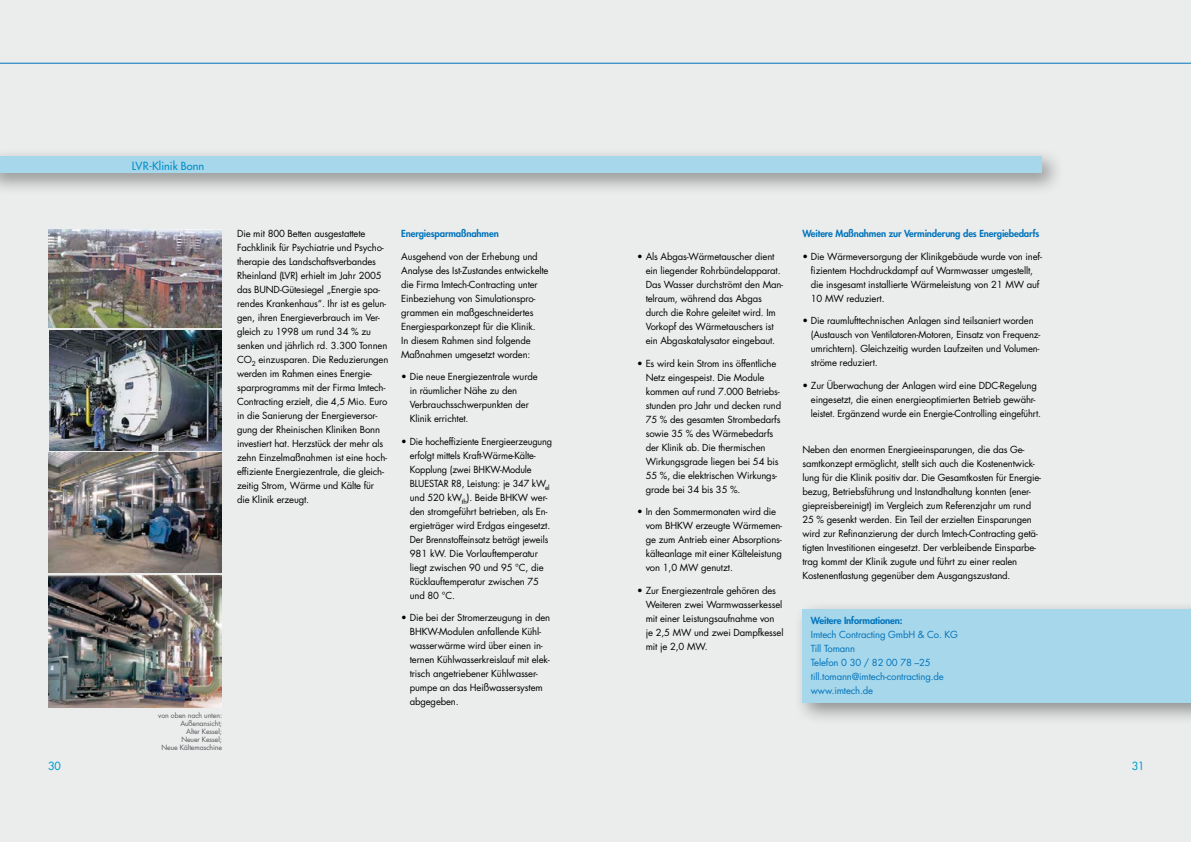
<style>
.page{position:relative;width:1191px;height:842px;background:#fff}
.page>*{position:absolute;margin:0;border:0;box-sizing:border-box;transform-origin:0 0}
.t1{font:11px "Futura";color:#008fc8}
.t2{font:11px "Futura";color:#009dcf}
.t3{font:9.5px/14px "Futura";letter-spacing:-.015em;color:#000}
.t4{font:9.5px/14px "Futura";letter-spacing:-.015em;color:#0073bb}
.t5{font:800 9.5px "Futura";letter-spacing:-.015em;color:#0073bb}
.t6{font:7px/8px "Futura";letter-spacing:-.015em;color:#57575a;text-align:right}
.s1{font-weight:800}
</style>
<div class="page">
<div style="left:0;top:0;width:595px;height:842px;background:#ebeded"></div>
<img style="left:49px;top:230px;width:172px;height:98px">
<img style="left:49px;top:330px;width:173px;height:121px">
<img style="left:49px;top:453px;width:173px;height:120px">
<img style="left:49px;top:576px;width:173px;height:131px">
<div style="left:0;top:147px;width:595px;height:54px;background:#000;opacity:.41"></div>
<div style="left:0;top:156px;width:595px;height:17px;background:#a7d7eb"></div>
<hr style="left:0;top:63px;width:595px;height:1px;background:#0073bb">
<div style="left:595px;top:0;width:596px;height:842px;background:#ebeded"></div>
<div style="left:595px;top:147px;width:475px;height:54px;background:#000;opacity:.41"></div>
<div style="left:595px;top:156px;width:447px;height:17px;background:#a7d7eb"></div>
<div style="left:792px;top:600px;width:399px;height:131px;background:#000;opacity:.41"></div>
<div style="left:802px;top:609px;width:389px;height:94px;background:#a7d7eb"></div>
<hr style="left:595px;top:63px;width:596px;height:1px;background:#0073bb">
<p class="t2" style="left:48px;top:759px;width:14px">30</p>
<p class="t1" style="left:132px;top:159px;width:74px">LVR-Klinik Bonn</p>
<p class="t6" style="left:158px;top:711px;width:65px">von oben nach unten:<br>Außenansicht;<br>Alter Kessel;<br>Neuer Kessel;<br>Neue Kältemaschine</p>
<p class="t3" style="left:237px;top:227px;width:153px">Die mit 800 Betten ausgestattete Fachklinik für Psychiatrie und Psycho&shy;therapie des Landschaftsverbandes Rheinland (LVR) erhielt im Jahr 2005 das BUND-Gütesiegel „Energie spa&shy;rendes Krankenhaus“. Ihr ist es gelun&shy;gen, ihren Energieverbrauch im Ver&shy;gleich zu 1998 um rund 34 % zu senken und jährlich rd. 3.300 Tonnen CO<sub>2</sub> einzusparen. Die Reduzierungen werden im Rahmen eines Energie&shy;sparprogramms mit der Firma Imtech-Contracting erzielt, die 4,5 Mio. Euro in die Sanierung der Energieversor&shy;gung der Rheinischen Kliniken Bonn investiert hat. Herzstück der mehr als zehn Einzelmaßnahmen ist eine hoch&shy;effiziente Energiezentrale, die gleich&shy;zeitig Strom, Wärme und Kälte für die Klinik erzeugt.</p>
<p class="t5" style="left:401px;top:228px;width:99px">Energiesparmaßnahmen</p>
<p class="t3" style="left:401px;top:249px;width:149px">Ausgehend von der Erhebung und Analyse des Ist-Zustandes entwickelte die Firma Imtech-Contracting unter Einbeziehung von Simulationspro&shy;grammen ein maßgeschneidertes Energiesparkonzept für die Klinik.<br>In diesem Rahmen sind folgende Maßnahmen umgesetzt worden:</p>
<p class="t3" style="left:410px;top:370px;width:129px;text-indent:-9px">• Die neue Energiezentrale wurde in räumlicher Nähe zu den<br>Verbrauchsschwerpunkten der<br>Klinik errichtet.</p>
<p class="t3" style="left:410px;top:434px;width:144px;text-indent:-8px">• Die hocheffiziente Energieerzeugung erfolgt mittels Kraft-Wärme-Kälte-<br>Kopplung (zwei BHKW-Module<br>BLUESTAR R8, Leistung: je 347 kW<sub>el </sub>und 520 kW<sub>th</sub>). Beide BHKW wer&shy;den stromgeführt betrieben, als En&shy;ergieträger wird Erdgas eingesetzt.<br>Der Brennstoffeinsatz beträgt jeweils<br>981 kW. Die Vorlauftemperatur liegt zwischen 90 und 95 °C, die<br>Rücklauftemperatur zwischen 75 und 80 °C.</p>
<p class="t3" style="left:410px;top:611px;width:142px;text-indent:-9px">• Die bei der Stromerzeugung in den<br>BHKW-Modulen anfallende Kühl&shy;wasserwärme wird über einen in&shy;ternen Kühlwasserkreislauf mit elek&shy;trisch angetriebener Kühlwasser&shy;pumpe an das Heißwassersystem abgegeben.</p>
<p class="t3" style="left:645px;top:250px;width:139px;text-indent:-9px">• Als Abgas-Wärmetauscher dient ein liegender Rohrbündelapparat.<br>Das Wasser durchströmt den Man&shy;telraum, während das Abgas durch die Rohre geleitet wird. Im<br>Vorkopf des Wärmetauschers ist ein Abgaskatalysator eingebaut.</p>
<p class="t3" style="left:645px;top:356px;width:137px;text-indent:-9px">• Es wird kein Strom ins öffentliche<br>Netz eingespeist. Die Module kommen auf rund 7.000 Betriebs&shy;stunden pro Jahr und decken rund<br>75 % des gesamten Strombedarfs sowie 35 % des Wärmebedarfs der Klinik ab. Die thermischen<br>Wirkungsgrade liegen bei 54 bis<br>55 %, die elektrischen Wirkungs&shy;grade bei 34 bis 35 %.</p>
<p class="t3" style="left:645px;top:505px;width:138px;text-indent:-9px">• In den Sommermonaten wird die vom BHKW erzeugte Wärmemen&shy;ge zum Antrieb einer Absorptions&shy;kälteanlage mit einer Kälteleistung von 1,0 MW genutzt.</p>
<p class="t3" style="left:646px;top:584px;width:139px;text-indent:-9px">• Zur Energiezentrale gehören des<br>Weiteren zwei Warmwasserkessel mit einer Leistungsaufnahme von je 2,5 MW und zwei Dampfkessel mit je 2,0 MW.</p>
<p class="t5" style="left:802px;top:228px;width:238px">Weitere Maßnahmen zur Verminderung des Energiebedarfs</p>
<p class="t3" style="left:811px;top:249px;width:232px;text-indent:-9px">• Die Wärmeversorgung der Klinikgebäude wurde von inef&shy;fizientem Hochdruckdampf auf Warmwasser umgestellt, die insgesamt installierte Wärmeleistung von 21 MW auf 10 MW reduziert.</p>
<p class="t3" style="left:811px;top:314px;width:231px;text-indent:-8px">• Die raumlufttechnischen Anlagen sind teilsaniert worden (Austausch von Ventilatoren-Motoren, Einsatz von Frequenz&shy;umrichtern). Gleichzeitig wurden Laufzeiten und Volumen&shy;ströme reduziert.</p>
<p class="t3" style="left:811px;top:378px;width:231px;text-indent:-9px">• Zur Überwachung der Anlagen wird eine DDC-Regelung eingesetzt, die einen energieoptimierten Betrieb gewähr&shy;leistet. Ergänzend wurde ein Energie-Controlling eingeführt.</p>
<p class="t3" style="left:802px;top:443px;width:240px">Neben den enormen Energieeinsparungen, die das Ge&shy;samtkonzept ermöglicht, stellt sich auch die Kostenentwick&shy;lung für die Klinik positiv dar. Die Gesamtkosten für Energie&shy;bezug, Betriebsführung und Instandhaltung konnten (ener&shy;giepreisbereinigt) im Vergleich zum Referenzjahr um rund 25 % gesenkt werden. Ein Teil der erzielten Einsparungen wird zur Refinanzierung der durch Imtech-Contracting getä&shy;tigten Investitionen eingesetzt. Der verbleibende Einsparbe&shy;trag kommt der Klinik zugute und führt zu einer realen Kostenentlastung gegenüber dem Ausgangszustand.</p>
<p class="t4" style="left:811px;top:614px;width:149px"><span class="s1">Weitere Informationen:<br></span>Imtech Contracting GmbH &amp; Co. KG<br>Till Tomann<br>Telefon 0 30 / 82 00 78 –25 till.tomann@imtech-contracting.de www.imtech.de</p>
<p class="t2" style="left:1131px;top:759px;width:14px">31</p>
</div>
